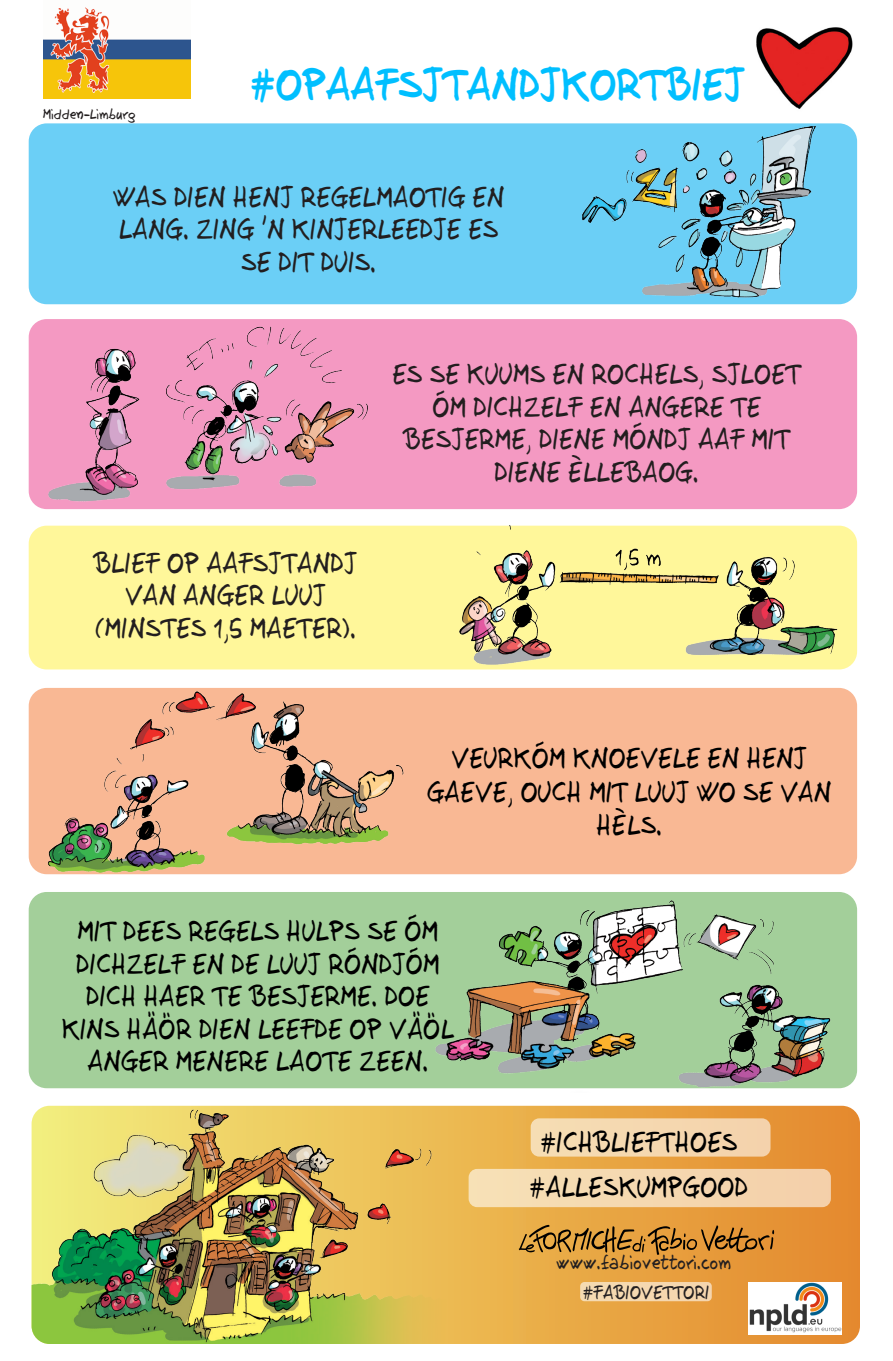
<style>
.page{position:relative;width:893px;height:1361px;background:#fff}
.page>*{position:absolute;margin:0;border:0;box-sizing:border-box;transform-origin:0 0}
.t1{font:700 42px "Fabio Vettori";color:#00bfff}
.t2{font:27px/32.4px "Fabio Vettori";color:#221e1f;text-align:center}
.t3{font:27px/32.4px "Fabio Vettori";color:#000;text-align:center}
.t4{font:18.15px "Fabio Vettori";color:#231f20}
.t5{font:18px "Fabio Vettori";color:#231f20}
.t6{font:13.5px "Fabio Vettori";color:#221e1f}
</style>
<div class="page">
<img style="left:756px;top:27px;width:97px;height:58px">
<div style="left:29px;top:123px;width:828px;height:181px;background:#6bcff6;border-radius:18px"></div>
<div style="left:29px;top:319px;width:828px;height:190px;background:#f499c2;border-radius:18px"></div>
<div style="left:29px;top:526px;width:828px;height:143px;background:#fff79a;border-radius:18px"></div>
<div style="left:29px;top:688px;width:828px;height:186px;background:#f9b894;border-radius:18px"></div>
<div style="left:29px;top:892px;width:828px;height:196px;background:#a3cf9a;border-radius:18px"></div>
<svg style="left:32px;top:1105px;width:828px;height:239px;background:#e8a242"></svg>
<img style="left:32px;top:1105px;width:418px;height:239px">
<img style="left:406px;top:502px;width:452px;height:168px">
<img style="left:549px;top:85px;width:309px;height:236px">
<img style="left:36px;top:319px;width:342px;height:191px">
<img style="left:29px;top:668px;width:385px;height:207px">
<img style="left:424px;top:892px;width:418px;height:197px">
<img style="left:748px;top:1282px;width:94px;height:52px">
<div style="left:531px;top:1118px;width:239px;height:38px;background:#f5d8b0;border-radius:9px"></div>
<div style="left:469px;top:1169px;width:362px;height:38px;background:#f5d8b0;border-radius:9px"></div>
<svg style="left:519px;top:1224px;width:255px;height:31px;background:#b77f32"></svg>
<div style="left:580px;top:1282px;width:132px;height:19px;background:#f5d8b0;border-radius:4px"></div>
<img style="left:43px;top:7px;width:147px;height:92px">
<p class="t6" style="left:43px;top:106px;width:94px">Midden-Limburg</p>
<h1 class="t1" style="left:251px;top:61px;width:496px">#OPAAFSJTANDJKORTBIEJ</h1>
<p class="t2" style="left:114px;top:181px;width:393px">WAS DIEN HENJ REGELMAOTIG EN<br>LANG. ZING ’N KINJERLEEDJE ES<br>SE DIT DUIS.</p>
<p class="t2" style="left:94px;top:547px;width:265px">BLIEF OP AAFSJTANDJ<br>VAN ANGER LUUJ (MINSTES 1,5 MAETER).</p>
<p class="t2" style="left:393px;top:359px;width:410px">ES SE KUUMS EN ROCHELS, SJLOET<br>ÓM DICHZELF EN ANGERE TE<br>BESJERME, DIENE MÓNDJ AAF MIT<br>DIENE ÈLLEBAOG.</p>
<p class="t3" style="left:427px;top:742px;width:406px;line-height:33.5px">VEURKÓM KNOEVELE EN HENJ<br>GAEVE, OUCH MIT LUUJ WO SE VAN<br>HÈLS.</p>
<p class="t3" style="left:62px;top:916px;width:394px">MIT DEES REGELS HULPS SE ÓM<br>DICHZELF EN DE LUUJ RÓNDJÓM<br>DICH HAER TE BESJERME. DOE<br>KINS HÄÖR DIEN LEEFDE OP VÄÖL<br>ANGER MENERE LAOTE ZEEN.</p>
<p class="t3" style="left:530px;top:1120px;width:220px;line-height:44.8px">#ICHBLIEFTHOES #ALLESKUMPGOOD</p>
<p class="t4" style="left:557px;top:1252px;width:176px">www.fabiovettori.com</p>
<p class="t5" style="left:583px;top:1282px;width:128px">#FABIOVETTORI</p>
</div>
